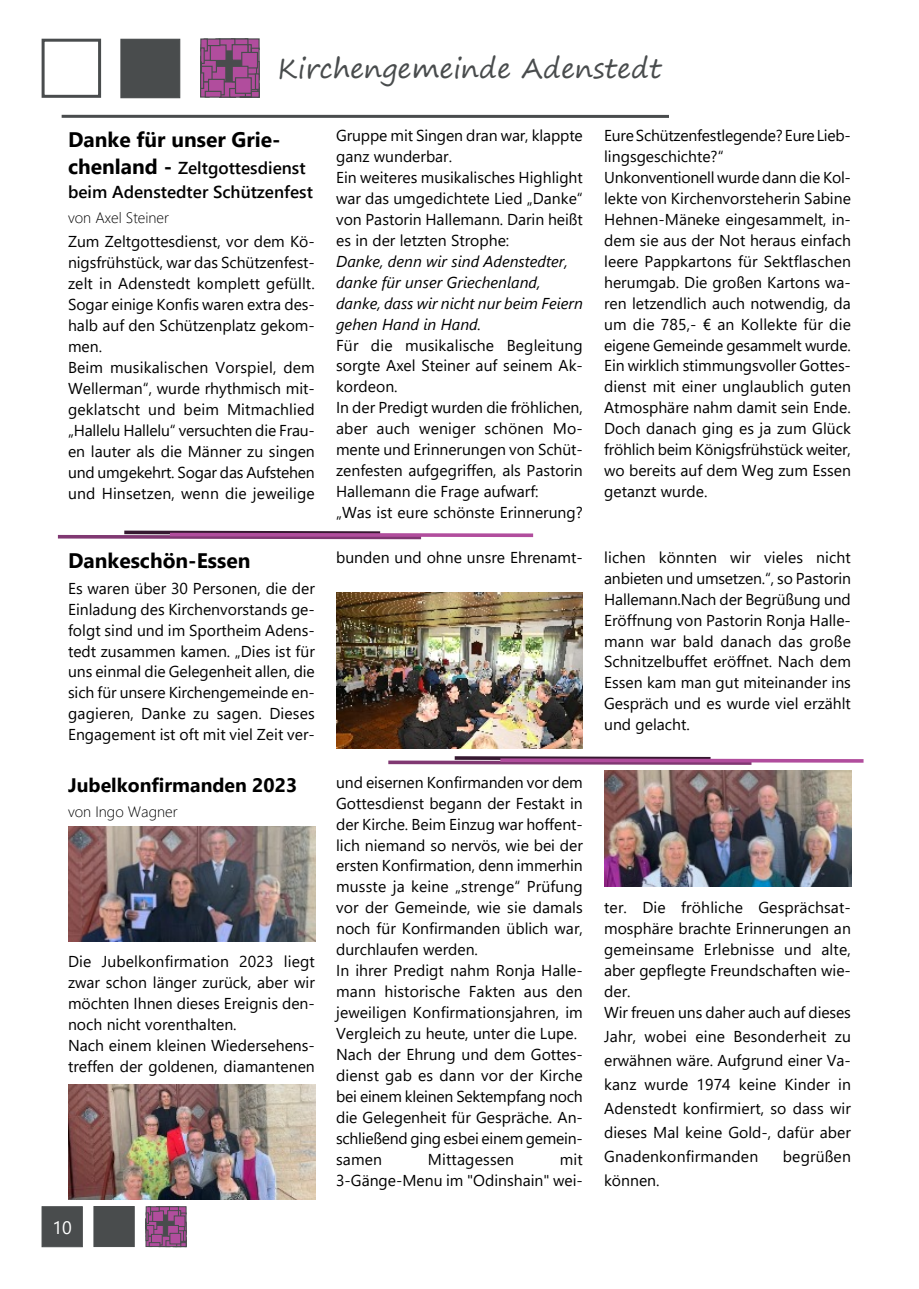
<style>
.page{position:relative;width:919px;height:1289px;background:#fff}
.page>*{position:absolute;margin:0;border:0;box-sizing:border-box;transform-origin:0 0}
.t1{font:27px "Segoe Print";color:#494c4d}
.t2{font:700 21px "Segoe UI";color:#000}
.t3{font:700 19.5px "Segoe UI";color:#000}
.t4{font:18px "Segoe UI";color:#fff}
.t5{font:600 17.25px/23.9px "Segoe UI";color:#000}
.t6{font:15.75px/21px "Segoe UI";color:#000}
.t7{font:italic 15.75px/21px "Segoe UI";color:#000}
.t8{font:300 15px "Segoe UI";color:#000}
.s1{font-weight:700;font-size:21px}
</style>
<div class="page">
<hr style="left:62px;top:115px;width:607px;height:3px;background:#494c4d">
<div style="left:206px;top:45px;width:48px;height:47px;background:#494c4d"></div>
<svg style="left:245px;top:38px;width:15px;height:12px"></svg>
<svg style="left:248px;top:44px;width:4px;height:8px"></svg>
<svg style="left:212px;top:67px;width:14px;height:14px"></svg>
<svg style="left:246px;top:64px;width:14px;height:16px"></svg>
<div style="left:251px;top:48px;width:9px;height:16px;background:#aa4c97;border:1px solid #494c4d"></div>
<svg style="left:248px;top:73px;width:7px;height:9px"></svg>
<div style="left:231px;top:38px;width:17px;height:16px;background:#b14d9d;border:1px solid #494c4d"></div>
<svg style="left:200px;top:81px;width:10px;height:17px"></svg>
<div style="left:218px;top:38px;width:17px;height:14px;background:#b14d9d;border:1px solid #494c4d"></div>
<svg style="left:200px;top:56px;width:17px;height:17px"></svg>
<div style="left:219px;top:81px;width:17px;height:17px;background:#b14d9d;border:1px solid #494c4d"></div>
<div style="left:200px;top:66px;width:12px;height:16px;background:#b14d9d;border:1px solid #494c4d"></div>
<svg style="left:256px;top:61px;width:4px;height:17px"></svg>
<svg style="left:255px;top:73px;width:5px;height:17px"></svg>
<svg style="left:205px;top:46px;width:5px;height:15px"></svg>
<div style="left:231px;top:44px;width:17px;height:17px;background:#b14d9d;border:1px solid #494c4d"></div>
<div style="left:229px;top:88px;width:17px;height:10px;background:#b14d9d;border:1px solid #494c4d"></div>
<div style="left:210px;top:44px;width:16px;height:17px;background:#b14d9d;border:1px solid #494c4d"></div>
<div style="left:203px;top:38px;width:17px;height:8px;background:#b14d9d;border:1px solid #494c4d"></div>
<div style="left:200px;top:38px;width:8px;height:14px;background:#b14d9d;border:1px solid #494c4d"></div>
<svg style="left:200px;top:47px;width:5px;height:17px"></svg>
<svg style="left:200px;top:55px;width:2px;height:17px"></svg>
<svg style="left:200px;top:72px;width:4px;height:17px"></svg>
<div style="left:208px;top:79px;width:17px;height:16px;background:#b14d9d;border:1px solid #494c4d"></div>
<svg style="left:238px;top:82px;width:22px;height:16px"></svg>
<div style="left:241px;top:52px;width:17px;height:16px;background:#b14d9d;border:1px solid #494c4d"></div>
<div style="left:231px;top:66px;width:17px;height:16px;background:#b14d9d;border:1px solid #494c4d"></div>
<div style="left:235px;top:77px;width:17px;height:17px;background:#b14d9d;border:1px solid #494c4d"></div>
<div style="left:205px;top:91px;width:16px;height:7px;background:#b14d9d;border:1px solid #494c4d"></div>
<div style="left:42px;top:39px;width:59px;height:59px;background:#fff;border:3px solid #494c4d"></div>
<div style="left:120px;top:39px;width:60px;height:59px;background:#494c4d;border:1px solid #494c4d"></div>
<div style="left:155px;top:1214px;width:22px;height:22px;background:#494c4d"></div>
<svg style="left:176px;top:1206px;width:10px;height:8px"></svg>
<svg style="left:154px;top:1226px;width:5px;height:7px"></svg>
<svg style="left:180px;top:1212px;width:6px;height:11px"></svg>
<div style="left:167px;top:1206px;width:12px;height:10px;background:#b14d9d;border:1px solid #494c4d"></div>
<svg style="left:170px;top:1206px;width:8px;height:3px"></svg>
<svg style="left:146px;top:1235px;width:6px;height:11px"></svg>
<div style="left:158px;top:1206px;width:12px;height:9px;background:#b14d9d;border:1px solid #494c4d"></div>
<svg style="left:146px;top:1218px;width:11px;height:11px"></svg>
<div style="left:146px;top:1224px;width:8px;height:12px;background:#b14d9d;border:1px solid #494c4d"></div>
<svg style="left:146px;top:1210px;width:12px;height:11px"></svg>
<div style="left:167px;top:1210px;width:12px;height:11px;background:#b14d9d;border:1px solid #494c4d"></div>
<div style="left:152px;top:1210px;width:12px;height:11px;background:#b14d9d;border:1px solid #494c4d"></div>
<svg style="left:148px;top:1206px;width:12px;height:5px"></svg>
<svg style="left:146px;top:1206px;width:5px;height:9px"></svg>
<svg style="left:145px;top:1212px;width:4px;height:28px"></svg>
<div style="left:151px;top:1233px;width:12px;height:12px;background:#b14d9d;border:1px solid #494c4d"></div>
<svg style="left:159px;top:1221px;width:28px;height:26px"></svg>
<div style="left:174px;top:1215px;width:11px;height:11px;background:#b14d9d;border:1px solid #494c4d"></div>
<div style="left:167px;top:1224px;width:12px;height:12px;background:#b14d9d;border:1px solid #494c4d"></div>
<div style="left:169px;top:1232px;width:12px;height:12px;background:#b14d9d;border:1px solid #494c4d"></div>
<svg style="left:149px;top:1242px;width:11px;height:4px"></svg>
<div style="left:93px;top:1206px;width:42px;height:40px;background:#494c4d;border:1px solid #494c4d"></div>
<div style="left:42px;top:1206px;width:41px;height:40px;background:#494c4d;border:1px solid #494c4d"></div>
<img style="left:336px;top:593px;width:247px;height:155px">
<img style="left:68px;top:826px;width:247px;height:115px">
<img style="left:604px;top:770px;width:247px;height:116px">
<img style="left:68px;top:1084px;width:247px;height:115px">
<svg style="left:57px;top:530px;width:477px;height:10px"></svg>
<svg style="left:388px;top:756px;width:476px;height:9px"></svg>
<h1 class="t1" style="left:278px;top:55px;width:385px">Kirchengemeinde Adenstedt</h1>
<h2 class="t2" style="left:68px;top:131px;width:214px">Danke für unser Grie-</h2>
<p class="t5" style="left:68px;top:158px;width:246px"><span class="s1">chenland -</span> Zeltgottesdienst beim Adenstedter Schützenfest</p>
<p class="t8" style="left:68px;top:212px;width:102px">von Axel Steiner</p>
<p class="t6" style="left:68px;top:232px;width:248px">Zum Zeltgottesdienst, vor dem Kö&shy;nigsfrühstück, war das Schützenfest&shy;zelt in Adenstedt komplett gefüllt.<br>Sogar einige Konfis waren extra des&shy;halb auf den Schützenplatz gekom&shy;men.<br>Beim musikalischen Vorspiel, dem Wellerman“, wurde rhythmisch mit&shy;geklatscht und beim Mitmachlied „Hallelu Hallelu“ versuchten die Frau&shy;en lauter als die Männer zu singen und umgekehrt. Sogar das Aufstehen und Hinsetzen, wenn die jeweilige</p>
<h2 class="t2" style="left:68px;top:553px;width:184px">Dankeschön-Essen</h2>
<p class="t6" style="left:68px;top:579px;width:248px;text-align:justify">Es waren über 30 Personen, die der Einladung des Kirchenvorstands ge&shy;folgt sind und im Sportheim Adens&shy;tedt zusammen kamen. „Dies ist für uns einmal die Gelegenheit allen, die sich für unsere Kirchengemeinde en&shy;gagieren, Danke zu sagen. Dieses Engagement ist oft mit viel Zeit ver-</p>
<p class="t3" style="left:68px;top:777px;width:231px">Jubelkonfirmanden 2023</p>
<p class="t8" style="left:68px;top:806px;width:111px">von Ingo Wagner</p>
<p class="t6" style="left:68px;top:952px;width:248px">Die Jubelkonfirmation 2023 liegt zwar schon länger zurück, aber wir möchten Ihnen dieses Ereignis den&shy;noch nicht vorenthalten.<br>Nach einem kleinen Wiedersehens&shy;treffen der goldenen, diamantenen</p>
<p class="t4" style="left:52px;top:1220px;width:21px">10</p>
<p class="t6" style="left:336px;top:126px;width:248px">Gruppe mit Singen dran war, klappte ganz wunderbar.<br>Ein weiteres musikalisches Highlight war das umgedichtete Lied „Danke“ von Pastorin Hallemann. Darin heißt es in der letzten Strophe:</p>
<p class="t7" style="left:336px;top:252px;width:248px">Danke, denn wir sind Adenstedter, danke für unser Griechenland, danke, dass wir nicht nur beim Feiern gehen Hand in Hand.</p>
<p class="t6" style="left:336px;top:336px;width:248px">Für die musikalische Begleitung sorgte Axel Steiner auf seinem Ak&shy;kordeon.<br>In der Predigt wurden die fröhlichen, aber auch weniger schönen Mo&shy;mente und Erinnerungen von Schüt&shy;zenfesten aufgegriffen, als Pastorin<br>Hallemann die Frage aufwarf:<br>„Was ist eure schönste Erinnerung?</p>
<p class="t6" style="left:604px;top:126px;width:248px">Eure Schützenfestlegende? Eure Lieb&shy;lingsgeschichte?“<br>Unkonventionell wurde dann die Kol&shy;lekte von Kirchenvorsteherin Sabine Hehnen-Mäneke eingesammelt, in&shy;dem sie aus der Not heraus einfach leere Pappkartons für Sektflaschen herumgab. Die großen Kartons wa&shy;ren letzendlich auch notwendig, da um die 785,- € an Kollekte für die eigene Gemeinde gesammelt wurde.<br>Ein wirklich stimmungsvoller Gottes&shy;dienst mit einer unglaublich guten Atmosphäre nahm damit sein Ende.<br>Doch danach ging es ja zum Glück fröhlich beim Königsfrühstück weiter, wo bereits auf dem Weg zum Essen getanzt wurde.</p>
<p class="t6" style="left:336px;top:548px;width:248px">bunden und ohne unsre Ehrenamt-</p>
<p class="t6" style="left:604px;top:548px;width:248px;text-align:justify">lichen könnten wir vieles nicht anbieten und umsetzen.“, so Pastorin Hallemann.Nach der Begrüßung und Eröffnung von Pastorin Ronja Halle&shy;mann war bald danach das große Schnitzelbuffet eröffnet. Nach dem Essen kam man gut miteinander ins Gespräch und es wurde viel erzählt und gelacht.</p>
<p class="t6" style="left:336px;top:773px;width:248px">und eisernen Konfirmanden vor dem<br>Gottesdienst begann der Festakt in der Kirche. Beim Einzug war hoffent&shy;lich niemand so nervös, wie bei der ersten Konfirmation, denn immerhin musste ja keine „strenge“ Prüfung vor der Gemeinde, wie sie damals noch für Konfirmanden üblich war, durchlaufen werden.<br>In ihrer Predigt nahm Ronja Halle&shy;mann historische Fakten aus den jeweiligen Konfirmationsjahren, im<br>Vergleich zu heute, unter die Lupe.<br>Nach der Ehrung und dem Gottes&shy;dienst gab es dann vor der Kirche bei einem kleinen Sektempfang noch die Gelegenheit für Gespräche. An&shy;schließend ging esbei einem gemein&shy;samen</p>
<p class="t6" style="left:336px;top:1150px;width:248px;text-align:right">mit<br>3-Gänge-Menu im "Odinshain" wei-</p>
<p class="t6" style="left:428px;top:1150px;width:88px">Mittagessen</p>
<p class="t6" style="left:604px;top:898px;width:248px">ter. Die fröhliche Gesprächsat&shy;mosphäre brachte Erinnerungen an gemeinsame Erlebnisse und alte, aber gepflegte Freundschaften wie&shy;der.<br>Wir freuen uns daher auch auf dieses</p>
<p class="t6" style="left:604px;top:1026px;width:248px;line-height:24px;text-align:justify">Jahr, wobei eine Besonderheit zu erwähnen wäre. Aufgrund einer Va&shy;kanz wurde 1974 keine Kinder in Adenstedt konfirmiert, so dass wir dieses Mal keine Gold-, dafür aber Gnadenkonfirmanden</p>
<p class="t6" style="left:782px;top:1147px;width:70px">begrüßen</p>
<p class="t6" style="left:604px;top:1171px;width:57px">können.</p>
</div>
